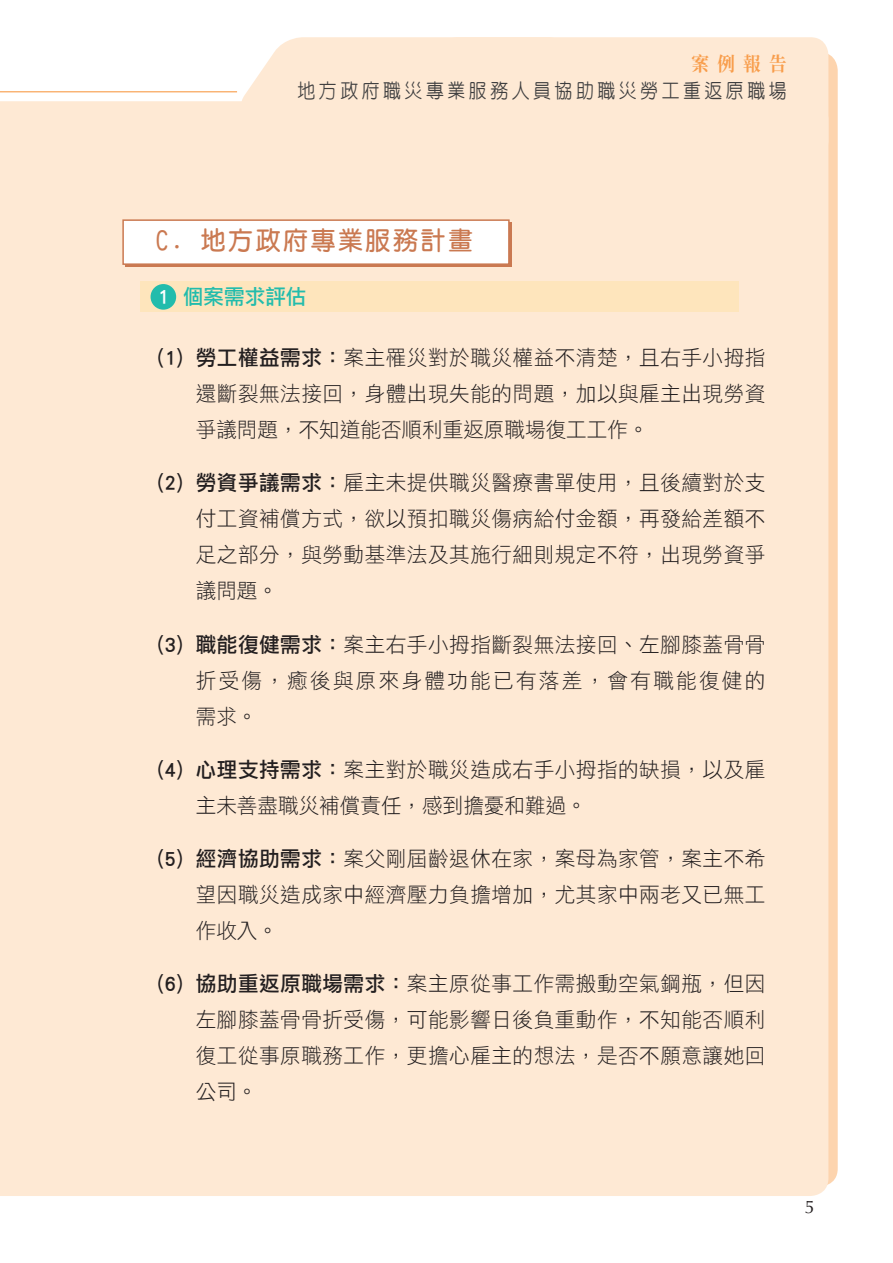
<style>
.page{position:relative;width:893px;height:1263px;background:#fff}
.page>*{position:absolute;margin:0;border:0;box-sizing:border-box;transform-origin:0 0}
.t1{font:700 25.5px "AR Yuan B5";letter-spacing:.1em;color:#ca7951}
.t2{font:21px/36px "DF Li Hei Std W3";letter-spacing:.025em;color:#231f20;text-align:justify}
.t3{font:21px "DF Li Hei Std W5";color:#22bcac}
.t4{font:500 19.8px "AR Yuan B5";letter-spacing:.2em;color:#3e3e3f;scale:.9 1}
.t5{font:700 19.5px "Source Han Serif TC";color:#f89d4b;scale:.9 1}
.t6{font:18px "Optima";color:#231f20}
.s1{color:#fff}
.s2{font-family:"DF Li Hei Std W5"}
</style>
<div class="page">
<div style="left:727px;top:52px;width:111px;height:1134px;background:#fdd4ae;border-radius:18px"></div>
<div style="left:0;top:101px;width:828px;height:1095px;background:#fee9d4"></div>
<svg style="left:234px;top:37px;width:219px;height:74px;background:#feebd9"></svg>
<div style="left:439px;top:37px;width:389px;height:121px;background:#fee9d4;border-radius:18px"></div>
<hr style="left:0;top:91px;width:237px;height:1px;background:#f89d4b">
<div style="left:140px;top:282px;width:599px;height:30px;background:#fee5bc"></div>
<div style="left:151px;top:284px;width:25px;height:26px;background:#22bcac;border-radius:50%"></div>
<div style="left:125px;top:223px;width:386px;height:44px;background:#ca7951"></div>
<div style="left:122px;top:219px;width:388px;height:46px;background:#fff;border:2px solid #ca7951"></div>
<p class="t5" style="left:691px;top:53px;width:107px">案例報告</p>
<p class="t4" style="left:298px;top:80px;width:545px">地方政府職災專業服務人員協助職災勞工重返原職場</p>
<p class="t1" style="left:156px;top:228px;width:319px">C. 地方政府專業服務計畫</p>
<p class="t3" style="left:158px;top:286px;width:150px"><span class="s1">1</span> 個案需求評估</p>
<p class="t2" style="left:196px;top:340px;width:571px;text-indent:-38px"><span class="s2">(1) 勞工權益需求：</span>案主罹災對於職災權益不清楚，且右手小拇指還斷裂無法接回，身體出現失能的問題，加以與雇主出現勞資爭議問題，不知道能否順利重返原職場復工工作。</p>
<p class="t2" style="left:196px;top:465px;width:571px;text-indent:-38px"><span class="s2">(2) 勞資爭議需求：</span>雇主未提供職災醫療書單使用，且後續對於支付工資補償方式，欲以預扣職災傷病給付金額，再發給差額不足之部分，與勞動基準法及其施行細則規定不符，出現勞資爭議問題。</p>
<p class="t2" style="left:196px;top:626px;width:571px;text-indent:-38px"><span class="s2">(3) 職能復健需求：</span>案主右手小拇指斷裂無法接回、左腳膝蓋骨骨折受傷，癒後與原來身體功能已有落差，會有職能復健的需求。</p>
<p class="t2" style="left:196px;top:751px;width:571px;text-indent:-38px"><span class="s2">(4) 心理支持需求：</span>案主對於職災造成右手小拇指的缺損，以及雇主未善盡職災補償責任，感到擔憂和難過。</p>
<p class="t2" style="left:196px;top:840px;width:571px;text-indent:-38px"><span class="s2">(5) 經濟協助需求：</span>案父剛屆齡退休在家，案母為家管，案主不希望因職災造成家中經濟壓力負擔增加，尤其家中兩老又已無工作收入。</p>
<p class="t2" style="left:196px;top:965px;width:571px;text-indent:-38px"><span class="s2">(6) 協助重返原職場需求：</span>案主原從事工作需搬動空氣鋼瓶，但因左腳膝蓋骨骨折受傷，可能影響日後負重動作，不知能否順利復工從事原職務工作，更擔心雇主的想法，是否不願意讓她回公司。</p>
<p class="t6" style="left:804px;top:1196px;width:12px">5</p>
</div>
